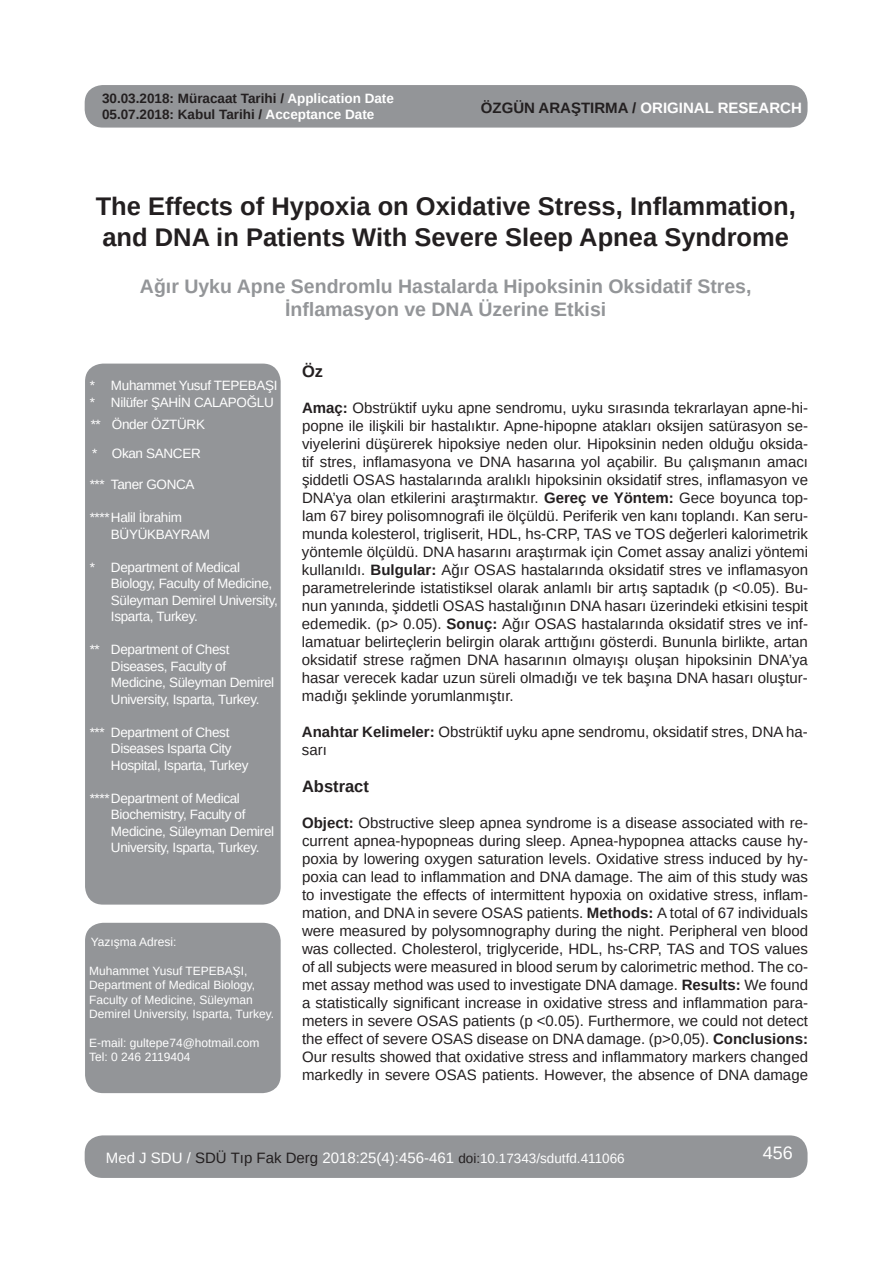
<style>
.page{position:relative;width:893px;height:1263px;background:#fff}
.page>*{position:absolute;margin:0;border:0;box-sizing:border-box;transform-origin:0 0}
.t1{font:700 25.5px/30.6px "Arimo";color:#231f20}
.t2{font:700 19.5px/23.4px "Arimo";color:#939598;text-align:center}
.t3{font:18px "Arimo";color:#fff}
.t4{font:700 16.5px "Arimo";color:#231f20}
.t5{font:15px/18px "Arimo";color:#231f20;text-align:justify}
.t6{font:15px "Arimo";color:#fff}
.t7{font:700 15px "Arimo";color:#fff}
.t8{font:13.5px/16.5px "Arimo";letter-spacing:-.025em;color:#fff}
.t9{font:700 13.5px/16.2px "Arimo";color:#231f20}
.t10{font:12px/14.4px "Arimo";color:#fff}
.s1{color:#fff}
.s2{color:#231f20}
.s3{font-weight:700}
.s4{font-size:13.5px;color:#231f20}
.s5{font-size:13.5px}
</style>
<div class="page">
<div style="left:85px;top:364px;width:196px;height:541px;background:#939598;border-radius:18px"></div>
<div style="left:85px;top:923px;width:196px;height:170px;background:#939598;border-radius:18px"></div>
<div style="left:85px;top:85px;width:722px;height:43px;background:#939598;border-radius:18px"></div>
<div style="left:85px;top:1135px;width:722px;height:43px;background:#939598;border-radius:18px"></div>
<p class="t9" style="left:102px;top:91px;width:293px">30.03.2018: Müracaat Tarihi / <span class="s1">Application Date<br></span>05.07.2018: Kabul Tarihi / <span class="s1">Acceptance Date</span></p>
<p class="t7" style="left:481px;top:98px;width:323px"><span class="s2">ÖZGÜN ARAŞTIRMA /</span> ORIGINAL RESEARCH</p>
<h1 class="t1" style="left:96px;top:191px;width:702px">The Effects of Hypoxia on Oxidative Stress, Inflammation, and DNA in Patients With Severe Sleep Apnea Syndrome</h1>
<h2 class="t2" style="left:140px;top:274px;width:613px">Ağır Uyku Apne Sendromlu Hastalarda Hipoksinin Oksidatif Stres,<br>İnflamasyon ve DNA Üzerine Etkisi</h2>
<p class="t8" style="left:90px;top:377px;width:189px">* Muhammet Yusuf TEPEBAŞI * Nilüfer ŞAHİN CALAPOĞLU</p>
<p class="t8" style="left:92px;top:445px;width:110px">* Okan SANCER</p>
<p class="t8" style="left:91px;top:416px;width:116px">** Önder ÖZTÜRK</p>
<p class="t8" style="left:90px;top:476px;width:106px">*** Taner GONCA</p>
<p class="t8" style="left:111px;top:509px;width:101px;text-indent:-21px">**** Halil İbrahim<br>BÜYÜKBAYRAM</p>
<p class="t8" style="left:111px;top:559px;width:168px;text-indent:-21px">* Department of Medical<br>Biology, Faculty of Medicine,<br>Süleyman Demirel University,<br>Isparta, Turkey.</p>
<p class="t8" style="left:111px;top:641px;width:165px;text-indent:-21px">** Department of Chest<br>Diseases, Faculty of<br>Medicine, Süleyman Demirel<br>University, Isparta, Turkey.</p>
<p class="t8" style="left:111px;top:724px;width:139px;text-indent:-21px">*** Department of Chest<br>Diseases Isparta City<br>Hospital, Isparta, Turkey</p>
<p class="t8" style="left:111px;top:790px;width:165px;text-indent:-21px">**** Department of Medical<br>Biochemistry, Faculty of<br>Medicine, Süleyman Demirel<br>University, Isparta, Turkey.</p>
<p class="t10" style="left:91px;top:935px;width:87px">Yazışma Adresi:</p>
<p class="t10" style="left:89px;top:963px;width:186px">Muhammet Yusuf TEPEBAŞI,<br>Department of Medical Biology,<br>Faculty of Medicine, Süleyman<br>Demirel University, Isparta, Turkey.</p>
<p class="t10" style="left:89px;top:1035px;width:172px">E-mail: gultepe74@hotmail.com<br>Tel: 0 246 2119404</p>
<p class="t4" style="left:302px;top:359px;width:23px">Öz</p>
<p class="t5" style="left:302px;top:398px;width:508px"><span class="s3">Amaç:</span> Obstrüktif uyku apne sendromu, uyku sırasında tekrarlayan apne-hi&shy;popne ile ilişkili bir hastalıktır. Apne-hipopne atakları oksijen satürasyon se&shy;viyelerini düşürerek hipoksiye neden olur. Hipoksinin neden olduğu oksida&shy;tif stres, inflamasyona ve DNA hasarına yol açabilir. Bu çalışmanın amacı şiddetli OSAS hastalarında aralıklı hipoksinin oksidatif stres, inflamasyon ve DNA’ya olan etkilerini araştırmaktır. <span class="s3">Gereç ve Yöntem:</span> Gece boyunca top&shy;lam 67 birey polisomnografi ile ölçüldü. Periferik ven kanı toplandı. Kan seru&shy;munda kolesterol, trigliserit, HDL, hs-CRP, TAS ve TOS değerleri kalorimetrik yöntemle ölçüldü. DNA hasarını araştırmak için Comet assay analizi yöntemi kullanıldı. <span class="s3">Bulgular:</span> Ağır OSAS hastalarında oksidatif stres ve inflamasyon parametrelerinde istatistiksel olarak anlamlı bir artış saptadık (p &lt;0.05). Bu&shy;nun yanında, şiddetli OSAS hastalığının DNA hasarı üzerindeki etkisini tespit edemedik. (p&gt; 0.05). <span class="s3">Sonuç:</span> Ağır OSAS hastalarında oksidatif stres ve inf&shy;lamatuar belirteçlerin belirgin olarak arttığını gösterdi. Bununla birlikte, artan oksidatif strese rağmen DNA hasarının olmayışı oluşan hipoksinin DNA’ya hasar verecek kadar uzun süreli olmadığı ve tek başına DNA hasarı oluştur&shy;madığı şeklinde yorumlanmıştır.</p>
<p class="t5" style="left:302px;top:722px;width:507px"><span class="s3">Anahtar Kelimeler:</span> Obstrüktif uyku apne sendromu, oksidatif stres, DNA ha&shy;sarı</p>
<p class="t4" style="left:302px;top:775px;width:68px">Abstract</p>
<p class="t5" style="left:302px;top:814px;width:508px"><span class="s3">Object:</span> Obstructive sleep apnea syndrome is a disease associated with re&shy;current apnea-hypopneas during sleep. Apnea-hypopnea attacks cause hy&shy;poxia by lowering oxygen saturation levels. Oxidative stress induced by hy&shy;poxia can lead to inflammation and DNA damage. The aim of this study was to investigate the effects of intermittent hypoxia on oxidative stress, inflam&shy;mation, and DNA in severe OSAS patients. <span class="s3">Methods:</span> A total of 67 individuals were measured by polysomnography during the night. Peripheral ven blood was collected. Cholesterol, triglyceride, HDL, hs-CRP, TAS and TOS values of all subjects were measured in blood serum by calorimetric method. The co&shy;met assay method was used to investigate DNA damage. <span class="s3">Results:</span> We found a statistically significant increase in oxidative stress and inflammation para&shy;meters in severe OSAS patients (p &lt;0.05). Furthermore, we could not detect the effect of severe OSAS disease on DNA damage. (p&gt;0,05). <span class="s3">Conclusions:<br></span>Our results showed that oxidative stress and inflammatory markers changed markedly in severe OSAS patients. However, the absence of DNA damage</p>
<p class="t6" style="left:106px;top:1148px;width:520px">Med J SDU / <span class="s2">SDÜ Tıp Fak Derg</span> 2018:25(4):456-461 <span class="s4">doi:</span><span class="s5">10.17343/sdutfd.411066</span></p>
<p class="t3" style="left:763px;top:1141px;width:32px">456</p>
</div>
